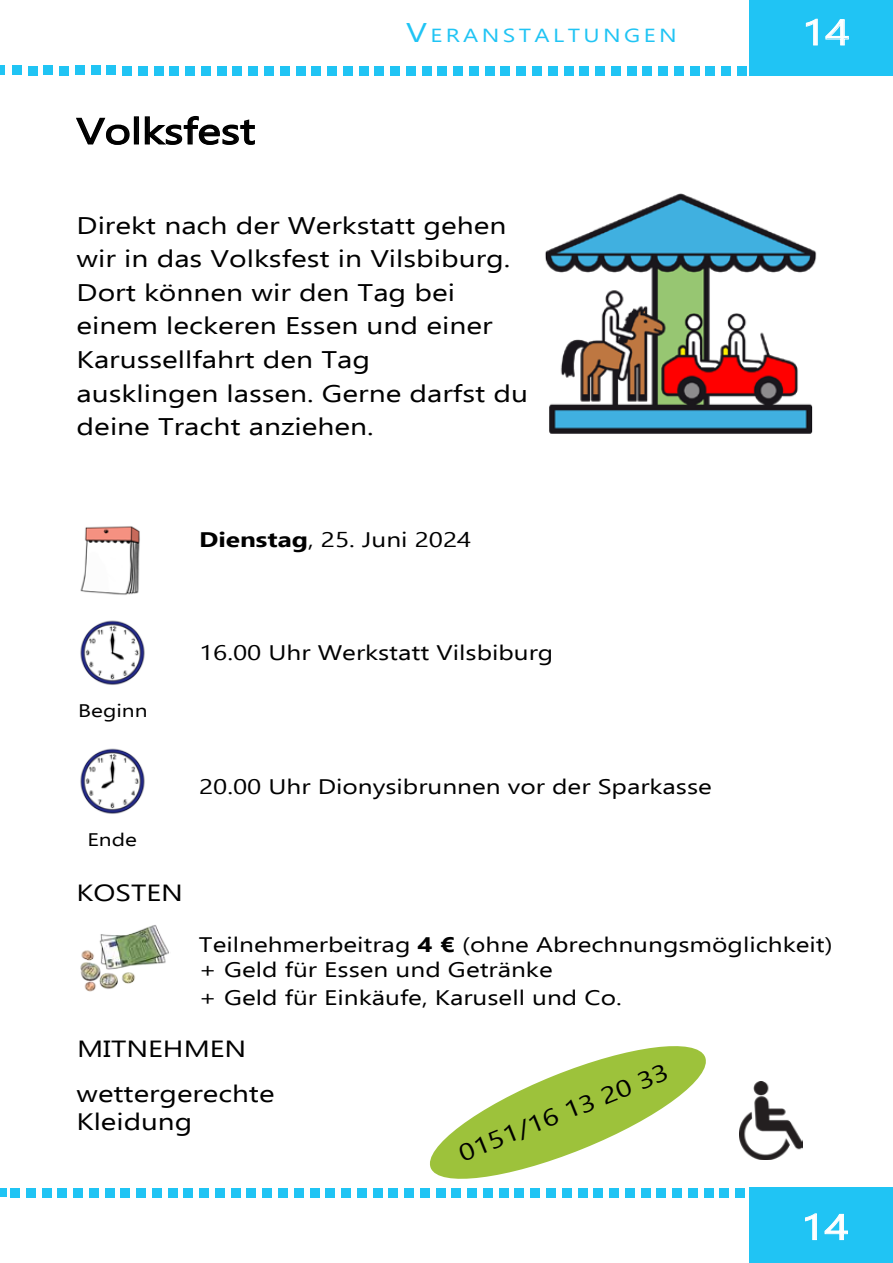
<style>
.page{position:relative;width:893px;height:1263px;background:#fff}
.page>*{position:absolute;margin:0;border:0;box-sizing:border-box;transform-origin:0 0}
.t1{font:36px "Ebrima";color:#000;scale:1.25 1}
.t2{font:36px "Ebrima";color:#fff;scale:1.25 1}
.t3{font:24px/33.6px "Ebrima";color:#000;scale:1.25 1}
.t4{font:23.7px/28.5px "Ebrima";color:#000;scale:1.25 1}
.t5{font:23.4px "Ebrima";color:#000;scale:1.25 1}
.t6{font:21px/25.2px "Ebrima";color:#000;scale:1.25 1}
.t7{font:18.9px "Ebrima";letter-spacing:.145em;color:#20c4f4;scale:1.25 1}
.t8{font:18.15px "Ebrima";color:#000;scale:1.25 1}
.s1{font-size:27px}
.s2{font-weight:700}
</style>
<div class="page">
<svg style="left:76px;top:117px;width:54px;height:28px"></svg>
<div style="left:134px;top:116px;width:5px;height:28px;border:2px solid #000"></div>
<svg style="left:144px;top:116px;width:111px;height:29px"></svg>
<img style="left:80px;top:925px;width:89px;height:67px">
<img style="left:80px;top:526px;width:60px;height:69px">
<img style="left:740px;top:1081px;width:63px;height:79px">
<svg style="left:430px;top:1046px;width:276px;height:133px"></svg>
<div style="left:0;top:66px;width:5px;height:9px;background:#20c4f4"></div>
<div style="left:0;top:1188px;width:7px;height:9px;background:#20c4f4"></div>
<div style="left:750px;top:0;width:143px;height:75px;background:#20c4f4"></div>
<div style="left:737px;top:66px;width:9px;height:9px;background:#20c4f4"></div>
<div style="left:722px;top:66px;width:9px;height:9px;background:#20c4f4"></div>
<div style="left:706px;top:66px;width:9px;height:9px;background:#20c4f4"></div>
<div style="left:690px;top:66px;width:9px;height:9px;background:#20c4f4"></div>
<div style="left:674px;top:66px;width:9px;height:9px;background:#20c4f4"></div>
<div style="left:659px;top:66px;width:9px;height:9px;background:#20c4f4"></div>
<div style="left:643px;top:66px;width:9px;height:9px;background:#20c4f4"></div>
<div style="left:627px;top:66px;width:9px;height:9px;background:#20c4f4"></div>
<div style="left:611px;top:66px;width:9px;height:9px;background:#20c4f4"></div>
<div style="left:595px;top:66px;width:10px;height:9px;background:#20c4f4"></div>
<div style="left:580px;top:66px;width:9px;height:9px;background:#20c4f4"></div>
<div style="left:564px;top:66px;width:9px;height:9px;background:#20c4f4"></div>
<div style="left:548px;top:66px;width:9px;height:9px;background:#20c4f4"></div>
<div style="left:532px;top:66px;width:9px;height:9px;background:#20c4f4"></div>
<div style="left:517px;top:66px;width:9px;height:9px;background:#20c4f4"></div>
<div style="left:501px;top:66px;width:9px;height:9px;background:#20c4f4"></div>
<div style="left:485px;top:66px;width:9px;height:9px;background:#20c4f4"></div>
<div style="left:469px;top:66px;width:9px;height:9px;background:#20c4f4"></div>
<div style="left:454px;top:66px;width:9px;height:9px;background:#20c4f4"></div>
<div style="left:438px;top:66px;width:9px;height:9px;background:#20c4f4"></div>
<div style="left:359px;top:66px;width:9px;height:9px;background:#20c4f4"></div>
<div style="left:343px;top:66px;width:9px;height:9px;background:#20c4f4"></div>
<div style="left:327px;top:66px;width:10px;height:9px;background:#20c4f4"></div>
<div style="left:312px;top:66px;width:9px;height:9px;background:#20c4f4"></div>
<div style="left:422px;top:66px;width:9px;height:9px;background:#20c4f4"></div>
<div style="left:406px;top:66px;width:9px;height:9px;background:#20c4f4"></div>
<div style="left:391px;top:66px;width:9px;height:9px;background:#20c4f4"></div>
<div style="left:375px;top:66px;width:9px;height:9px;background:#20c4f4"></div>
<div style="left:296px;top:66px;width:9px;height:9px;background:#20c4f4"></div>
<div style="left:217px;top:66px;width:9px;height:9px;background:#20c4f4"></div>
<div style="left:201px;top:66px;width:9px;height:9px;background:#20c4f4"></div>
<div style="left:186px;top:66px;width:9px;height:9px;background:#20c4f4"></div>
<div style="left:170px;top:66px;width:9px;height:9px;background:#20c4f4"></div>
<div style="left:280px;top:66px;width:9px;height:9px;background:#20c4f4"></div>
<div style="left:264px;top:66px;width:10px;height:9px;background:#20c4f4"></div>
<div style="left:249px;top:66px;width:9px;height:9px;background:#20c4f4"></div>
<div style="left:233px;top:66px;width:9px;height:9px;background:#20c4f4"></div>
<div style="left:154px;top:66px;width:9px;height:9px;background:#20c4f4"></div>
<div style="left:138px;top:66px;width:9px;height:9px;background:#20c4f4"></div>
<div style="left:123px;top:66px;width:9px;height:9px;background:#20c4f4"></div>
<div style="left:107px;top:66px;width:9px;height:9px;background:#20c4f4"></div>
<div style="left:91px;top:66px;width:9px;height:9px;background:#20c4f4"></div>
<div style="left:75px;top:66px;width:9px;height:9px;background:#20c4f4"></div>
<div style="left:60px;top:66px;width:9px;height:9px;background:#20c4f4"></div>
<div style="left:44px;top:66px;width:9px;height:9px;background:#20c4f4"></div>
<div style="left:28px;top:66px;width:9px;height:9px;background:#20c4f4"></div>
<div style="left:12px;top:66px;width:9px;height:9px;background:#20c4f4"></div>
<svg style="left:806px;top:18px;width:12px;height:28px"></svg>
<svg style="left:825px;top:19px;width:24px;height:27px"></svg>
<div style="left:750px;top:1188px;width:143px;height:75px;background:#20c4f4"></div>
<div style="left:736px;top:1188px;width:9px;height:9px;background:#20c4f4"></div>
<div style="left:720px;top:1188px;width:9px;height:9px;background:#20c4f4"></div>
<div style="left:704px;top:1188px;width:9px;height:9px;background:#20c4f4"></div>
<div style="left:688px;top:1188px;width:9px;height:9px;background:#20c4f4"></div>
<div style="left:673px;top:1188px;width:9px;height:9px;background:#20c4f4"></div>
<div style="left:657px;top:1188px;width:9px;height:9px;background:#20c4f4"></div>
<div style="left:641px;top:1188px;width:9px;height:9px;background:#20c4f4"></div>
<div style="left:625px;top:1188px;width:9px;height:9px;background:#20c4f4"></div>
<div style="left:609px;top:1188px;width:10px;height:9px;background:#20c4f4"></div>
<div style="left:594px;top:1188px;width:9px;height:9px;background:#20c4f4"></div>
<div style="left:578px;top:1188px;width:9px;height:9px;background:#20c4f4"></div>
<div style="left:562px;top:1188px;width:9px;height:9px;background:#20c4f4"></div>
<div style="left:546px;top:1188px;width:9px;height:9px;background:#20c4f4"></div>
<div style="left:531px;top:1188px;width:9px;height:9px;background:#20c4f4"></div>
<div style="left:515px;top:1188px;width:9px;height:9px;background:#20c4f4"></div>
<div style="left:499px;top:1188px;width:9px;height:9px;background:#20c4f4"></div>
<div style="left:483px;top:1188px;width:9px;height:9px;background:#20c4f4"></div>
<div style="left:468px;top:1188px;width:9px;height:9px;background:#20c4f4"></div>
<div style="left:452px;top:1188px;width:9px;height:9px;background:#20c4f4"></div>
<div style="left:436px;top:1188px;width:9px;height:9px;background:#20c4f4"></div>
<div style="left:357px;top:1188px;width:9px;height:9px;background:#20c4f4"></div>
<div style="left:341px;top:1188px;width:10px;height:9px;background:#20c4f4"></div>
<div style="left:326px;top:1188px;width:9px;height:9px;background:#20c4f4"></div>
<div style="left:310px;top:1188px;width:9px;height:9px;background:#20c4f4"></div>
<div style="left:420px;top:1188px;width:9px;height:9px;background:#20c4f4"></div>
<div style="left:405px;top:1188px;width:9px;height:9px;background:#20c4f4"></div>
<div style="left:389px;top:1188px;width:9px;height:9px;background:#20c4f4"></div>
<div style="left:373px;top:1188px;width:9px;height:9px;background:#20c4f4"></div>
<div style="left:294px;top:1188px;width:9px;height:9px;background:#20c4f4"></div>
<div style="left:215px;top:1188px;width:9px;height:9px;background:#20c4f4"></div>
<div style="left:200px;top:1188px;width:9px;height:9px;background:#20c4f4"></div>
<div style="left:184px;top:1188px;width:9px;height:9px;background:#20c4f4"></div>
<div style="left:168px;top:1188px;width:9px;height:9px;background:#20c4f4"></div>
<div style="left:278px;top:1188px;width:10px;height:9px;background:#20c4f4"></div>
<div style="left:263px;top:1188px;width:9px;height:9px;background:#20c4f4"></div>
<div style="left:247px;top:1188px;width:9px;height:9px;background:#20c4f4"></div>
<div style="left:231px;top:1188px;width:9px;height:9px;background:#20c4f4"></div>
<div style="left:152px;top:1188px;width:9px;height:9px;background:#20c4f4"></div>
<div style="left:137px;top:1188px;width:9px;height:9px;background:#20c4f4"></div>
<div style="left:121px;top:1188px;width:9px;height:9px;background:#20c4f4"></div>
<div style="left:105px;top:1188px;width:9px;height:9px;background:#20c4f4"></div>
<div style="left:89px;top:1188px;width:9px;height:9px;background:#20c4f4"></div>
<div style="left:74px;top:1188px;width:9px;height:9px;background:#20c4f4"></div>
<div style="left:58px;top:1188px;width:9px;height:9px;background:#20c4f4"></div>
<div style="left:42px;top:1188px;width:9px;height:9px;background:#20c4f4"></div>
<div style="left:26px;top:1188px;width:9px;height:9px;background:#20c4f4"></div>
<div style="left:11px;top:1188px;width:9px;height:9px;background:#20c4f4"></div>
<svg style="left:805px;top:1213px;width:12px;height:27px"></svg>
<svg style="left:824px;top:1213px;width:24px;height:27px"></svg>
<img style="left:545px;top:193px;width:272px;height:241px">
<img style="left:80px;top:620px;width:65px;height:65px">
<img style="left:80px;top:748px;width:65px;height:66px">
<h1 class="t1" style="left:77px;top:104px;width:144px">Volksfest</h1>
<p class="t7" style="left:406px;top:21px;width:218px"><span class="s1">V</span>ERANSTALTU NGEN</p>
<p class="t3" style="left:77px;top:208px;width:363px">Direkt nach der Werkstatt gehen wir in das Volksfest in Vilsbiburg.<br>Dort können wir den Tag bei einem leckeren Essen und einer<br>Karussellfahrt den Tag<br>ausklingen lassen. Gerne darfst du deine Tracht anziehen.</p>
<p class="t6" style="left:199px;top:526px;width:219px"><span class="s2">Dienstag</span>, 25. Juni 2024</p>
<p class="t8" style="left:78px;top:697px;width:57px">Beginn</p>
<p class="t6" style="left:199px;top:639px;width:285px">16.00 Uhr Werkstatt Vilsbiburg</p>
<p class="t8" style="left:87px;top:826px;width:41px">Ende</p>
<p class="t5" style="left:77px;top:875px;width:87px">KOSTEN</p>
<p class="t6" style="left:199px;top:773px;width:412px">20.00 Uhr Dionysibrunnen vor der Sparkasse</p>
<h1 class="t2" style="left:801px;top:6px;width:40px">14</h1>
<p class="t6" style="left:199px;top:931px;width:508px">Teilnehmerbeitrag <span class="s2">4 €</span> (ohne Abrechnungsmöglichkeit) + Geld für Essen und Getränke</p>
<p class="t6" style="left:199px;top:984px;width:340px">+ Geld für Einkäufe, Karusell und Co.</p>
<p class="t5" style="left:77px;top:1032px;width:137px">MITNEHMEN</p>
<p class="t4" style="left:77px;top:1078px;width:160px">wettergerechte<br>Kleidung</p>
<p class="t5" style="left:453px;top:1138px;width:181px;rotate:-22deg">0151/16 13 20 33</p>
<h1 class="t2" style="left:800px;top:1200px;width:40px">14</h1>
</div>
